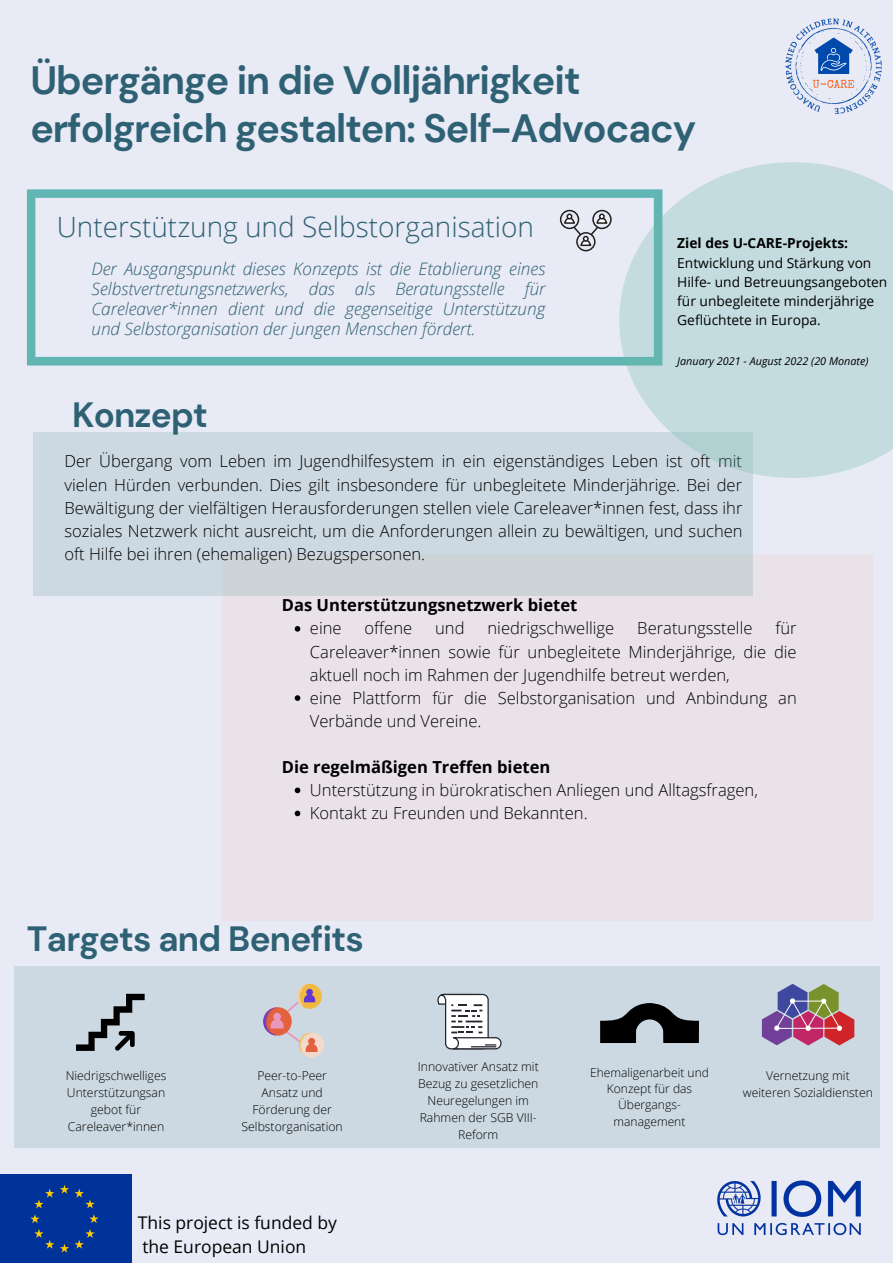
<style>
.page{position:relative;width:893px;height:1263px;background:#e8eaf5}
.page>*{position:absolute;margin:0;border:0;box-sizing:border-box;transform-origin:0 0}
.t1{font:700 39.38px/47.2px "DM Sans";letter-spacing:-.025em;color:#2e6173}
.t2{font:700 35.03px "DM Sans";letter-spacing:-.02em;color:#2e6173}
.t3{font:300 28.05px "Open Sans";color:#2e6173}
.t4{font:17.48px "Open Sans";color:#000}
.t5{font:italic 300 17.17px/20.2px "Open Sans";color:#2e6173;text-align:justify}
.t6{font:300 16.58px/23.1px "Open Sans";color:#000;text-align:justify}
.t7{font:700 16.58px "Open Sans";color:#000}
.t8{font:13.8px/19.1px "Open Sans";color:#000}
.t9{font:300 12.23px/17px "Open Sans";color:#000;text-align:center}
.t10{font:300 12.08px/16.4px "Open Sans";color:#000;text-align:center}
.t11{font:italic 10.8px "Open Sans";color:#000}
.s1{font-weight:700}
</style>
<div class="page">
<div style="left:222px;top:554px;width:651px;height:366px;background:#e9e3e9"></div>
<div style="left:34px;top:432px;width:719px;height:164px;background:#ccd9e2"></div>
<div style="left:14px;top:966px;width:865px;height:182px;background:#ccd9e2"></div>
<svg style="left:27px;top:189px;width:592px;height:177px"></svg>
<div style="left:576px;top:232px;width:19px;height:19px;border:2px solid #231f1f;border-radius:50%"></div>
<div style="left:560px;top:210px;width:19px;height:19px;border:2px solid #231f1f;border-radius:50%"></div>
<div style="left:566px;top:213px;width:6px;height:7px;border:2px solid #231f1f;border-radius:50%"></div>
<div style="left:592px;top:210px;width:19px;height:19px;border:2px solid #231f1f;border-radius:50%"></div>
<div style="left:599px;top:213px;width:6px;height:7px;border:2px solid #231f1f;border-radius:50%"></div>
<svg style="left:563px;top:214px;width:45px;height:33px"></svg>
<img style="left:785px;top:18px;width:97px;height:97px">
<div style="left:0;top:1174px;width:131px;height:89px;background:#039"></div>
<img style="left:717px;top:1180px;width:144px;height:56px">
<svg style="left:263px;top:984px;width:61px;height:73px"></svg>
<svg style="left:437px;top:994px;width:64px;height:55px"></svg>
<svg style="left:762px;top:984px;width:92px;height:61px"></svg>
<svg style="left:76px;top:994px;width:69px;height:57px"></svg>
<svg style="left:619px;top:162px;width:274px;height:316px;fill:#c4dcdf"></svg>
<svg style="left:600px;top:1003px;width:99px;height:40px"></svg>
<svg style="left:295px;top:626px;width:5px;height:6px"></svg>
<svg style="left:295px;top:695px;width:5px;height:6px"></svg>
<svg style="left:295px;top:787px;width:5px;height:6px"></svg>
<svg style="left:295px;top:811px;width:5px;height:5px"></svg>
<p class="t1" style="left:30px;top:57px;width:667px">Übergänge in die Volljährigkeit erfolgreich gestalten: Self-Advocacy</p>
<p class="t3" style="left:57px;top:207px;width:479px">Unterstützung und Selbstorganisation</p>
<p class="t5" style="left:91px;top:258px;width:455px">Der Ausgangspunkt dieses Konzepts ist die Etablierung eines Selbstvertretungsnetzwerks, das als Beratungsstelle für Careleaver*innen dient und die gegenseitige Unterstützung und Selbstorganisation der jungen Menschen fördert.</p>
<p class="t2" style="left:72px;top:393px;width:137px">Konzept</p>
<p class="t8" style="left:677px;top:234px;width:212px"><span class="s1">Ziel des U-CARE-Projekts:<br></span>Entwicklung und Stärkung von<br>Hilfe- und Betreuungsangeboten für unbegleitete minderjährige<br>Geflüchtete in Europa.</p>
<p class="t11" style="left:677px;top:354px;width:193px">January 2021 - August 2022 (20 Monate)</p>
<p class="t6" style="left:64px;top:449px;width:679px">Der Übergang vom Leben im Jugendhilfesystem in ein eigenständiges Leben ist oft mit vielen Hürden verbunden. Dies gilt insbesondere für unbegleitete Minderjährige. Bei der Bewältigung der vielfältigen Herausforderungen stellen viele Careleaver*innen fest, dass ihr soziales Netzwerk nicht ausreicht, um die Anforderungen allein zu bewältigen, und suchen oft Hilfe bei ihren (ehemaligen) Bezugspersonen.</p>
<p class="t7" style="left:282px;top:594px;width:297px">Das Unterstützungsnetzwerk bietet</p>
<p class="t6" style="left:310px;top:616px;width:488px;text-indent:465px">für Careleaver*innen sowie für unbegleitete Minderjährige, die die aktuell noch im Rahmen der Jugendhilfe betreut werden,</p>
<p class="t6" style="left:310px;top:686px;width:488px">eine Plattform für die Selbstorganisation und Anbindung an<br>Verbände und Vereine.</p>
<p class="t6" style="left:310px;top:616px;width:33px">eine</p>
<p class="t6" style="left:364px;top:616px;width:49px">offene</p>
<p class="t6" style="left:435px;top:616px;width:31px">und</p>
<p class="t6" style="left:487px;top:616px;width:128px">niedrigschwellige</p>
<p class="t6" style="left:637px;top:616px;width:117px">Beratungsstelle</p>
<p class="t7" style="left:282px;top:755px;width:270px">Die regelmäßigen Treffen bieten</p>
<p class="t6" style="left:310px;top:778px;width:449px">Unterstützung in bürokratischen Anliegen und Alltagsfragen,</p>
<p class="t6" style="left:310px;top:801px;width:279px">Kontakt zu Freunden und Bekannten.</p>
<p class="t2" style="left:27px;top:916px;width:338px">Targets and Benefits</p>
<p class="t9" style="left:66px;top:1066px;width:102px">Niedrigschwelliges<br>Unterstützungsan gebot für<br>Careleaver*innen</p>
<p class="t9" style="left:241px;top:1066px;width:103px">Peer-to-Peer<br>Ansatz und<br>Förderung der<br>Selbstorganisation</p>
<p class="t9" style="left:418px;top:1058px;width:122px">Innovativer Ansatz mit<br>Bezug zu gesetzlichen<br>Neuregelungen im<br>Rahmen der SGB VIII-<br>Reform</p>
<p class="t10" style="left:590px;top:1064px;width:120px">Ehemaligenarbeit und<br>Konzept für das<br>Übergangs&shy;management</p>
<p class="t9" style="left:743px;top:1066px;width:131px">Vernetzung mit weiteren Sozialdiensten</p>
<p class="t4" style="left:138px;top:1210px;width:201px">This project is funded by</p>
<p class="t4" style="left:142px;top:1234px;width:165px">the European Union</p>
</div>
